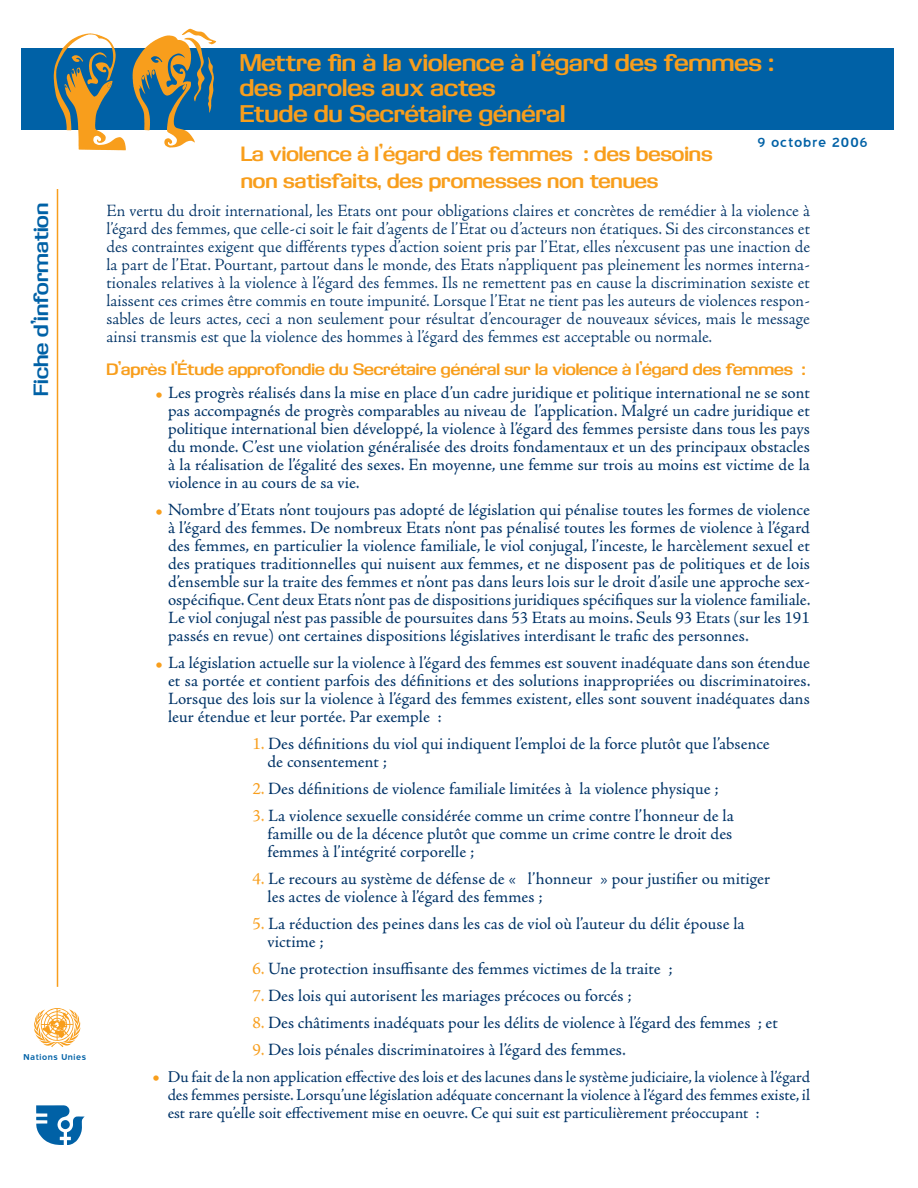
<style>
.page{position:relative;width:918px;height:1188px;background:#fff}
.page>*{position:absolute;margin:0;border:0;box-sizing:border-box;transform-origin:0 0}
.t1{font:700 21px/25.2px "Kasse FLF";color:#f89e1c}
.t2{font:700 18px/27px "Kasse FLF";color:#f89e1c}
.t3{font:700 18px "Kasse FLF";color:#0061a6}
.t4{font:17.25px/18px "Adobe Jenson Pro";color:#003367;text-align:justify}
.t5{font:300 17.25px/18px "Adobe Jenson Pro";color:#003367;text-align:justify}
.t6{font:17.25px "Kasse Ultra FLF";color:#f89e1c}
.t7{font:16.5px/18px "Adobe Jenson Pro";color:#003367;text-align:justify}
.t8{font:16.5px "Blue Highway";color:#0061a6}
.t9{font:700 14.4px "Kasse FLF";letter-spacing:-.005em;color:#f89e1c}
.t10{font:10.5px "Blue Highway";color:#0061a6}
.s1{color:#f89e1c}
</style>
<div class="page">
<svg style="left:36px;top:1105px;width:49px;height:40px"></svg>
<svg style="left:34px;top:1008px;width:47px;height:39px"></svg>
<div style="left:22px;top:48px;width:872px;height:82px;background:#0061a6"></div>
<svg style="left:133px;top:29px;width:83px;height:119px"></svg>
<svg style="left:54px;top:33px;width:72px;height:117px"></svg>
<hr style="left:57px;top:189px;width:1px;height:798px;background:#f89e1c">
<p class="t1" style="left:240px;top:49px;width:536px">Mettre fin à la violence à l’égard des femmes : des paroles aux actes<br>Etude du Secrétaire général</p>
<p class="t2" style="left:241px;top:140px;width:473px">La violence à l’égard des femmes : des besoins non satisfaits, des promesses non tenues</p>
<p class="t8" style="left:757px;top:134px;width:113px">9 octobre 2006</p>
<p class="t3" style="left:29px;top:396px;width:195px;rotate:-90deg">Fiche d’information</p>
<p class="t5" style="left:106px;top:202px;width:705px">En vertu du droit international, les Etats ont pour obligations claires et concrètes de remédier à la violence à l’égard des femmes, que celle-ci soit le fait d’agents de l’Etat ou d’acteurs non étatiques. Si des circonstances et des contraintes exigent que différents types d’action soient pris par l’Etat, elles n’excusent pas une inaction de la part de l’Etat. Pourtant, partout dans le monde, des Etats n’appliquent pas pleinement les normes interna&shy;tionales relatives à la violence à l’égard des femmes. Ils ne remettent pas en cause la discrimination sexiste et laissent ces crimes être commis en toute impunité. Lorsque l’Etat ne tient pas les auteurs de violences respon&shy;sables de leurs actes, ceci a non seulement pour résultat d’encourager de nouveaux sévices, mais le message ainsi transmis est que la violence des hommes à l’égard des femmes est acceptable ou normale.</p>
<p class="t9" style="left:106px;top:360px;width:700px">D’après l’Étude approfondie du Secrétaire général sur la violence à l’égard des femmes :</p>
<p class="t6" style="left:156px;top:384px;width:8px">•</p>
<p class="t4" style="left:168px;top:384px;width:643px">Les progrès réalisés dans la mise en place d’un cadre juridique et politique international ne se sont pas accompagnés de progrès comparables au niveau de l’application. Malgré un cadre juridique et politique international bien développé, la violence à l’égard des femmes persiste dans tous les pays du monde. C’est une violation généralisée des droits fondamentaux et un des principaux obstacles à la réalisation de l’égalité des sexes. En moyenne, une femme sur trois au moins est victime de la violence in au cours de sa vie.</p>
<p class="t4" style="left:168px;top:501px;width:644px">Nombre d’Etats n’ont toujours pas adopté de législation qui pénalise toutes les formes de violence à l’égard des femmes. De nombreux Etats n’ont pas pénalisé toutes les formes de violence à l’égard des femmes, en particulier la violence familiale, le viol conjugal, l’inceste, le harcèlement sexuel et des pratiques traditionnelles qui nuisent aux femmes, et ne disposent pas de politiques et de lois d’ensemble sur la traite des femmes et n’ont pas dans leurs lois sur le droit d’asile une approche sex&shy;ospécifique. Cent deux Etats n’ont pas de dispositions juridiques spécifiques sur la violence familiale.<br>Le viol conjugal n’est pas passible de poursuites dans 53 Etats au moins. Seuls 93 Etats (sur les 191 passés en revue) ont certaines dispositions législatives interdisant le trafic des personnes.</p>
<p class="t4" style="left:168px;top:654px;width:644px">La législation actuelle sur la violence à l’égard des femmes est souvent inadéquate dans son étendue et sa portée et contient parfois des définitions et des solutions inappropriées ou discriminatoires.<br>Lorsque des lois sur la violence à l’égard des femmes existent, elles sont souvent inadéquates dans leur étendue et leur portée. Par exemple :</p>
<p class="t6" style="left:156px;top:500px;width:8px">•</p>
<p class="t6" style="left:156px;top:653px;width:8px">•</p>
<p class="t10" style="left:23px;top:1052px;width:65px">Nations Unies</p>
<p class="t6" style="left:153px;top:1066px;width:8px">•</p>
<p class="t4" style="left:268px;top:735px;width:504px;text-indent:-15px"><span class="s1">1.</span> Des définitions du viol qui indiquent l’emploi de la force plutôt que l’absence de consentement ;</p>
<p class="t4" style="left:252px;top:780px;width:468px"><span class="s1">2.</span> Des définitions de violence familiale limitées à la violence physique ;</p>
<p class="t4" style="left:268px;top:807px;width:468px;text-indent:-15px"><span class="s1">3.</span> La violence sexuelle considérée comme un crime contre l’honneur de la famille ou de la décence plutôt que comme un crime contre le droit des femmes à l’intégrité corporelle ;</p>
<p class="t4" style="left:268px;top:870px;width:504px;text-indent:-15px"><span class="s1">4.</span> Le recours au système de défense de « l’honneur » pour justifier ou mitiger les actes de violence à l’égard des femmes ;</p>
<p class="t4" style="left:268px;top:915px;width:479px;text-indent:-15px"><span class="s1">5.</span> La réduction des peines dans les cas de viol où l’auteur du délit épouse la victime ;</p>
<p class="t4" style="left:252px;top:960px;width:422px"><span class="s1">6.</span> Une protection insuffisante des femmes victimes de la traite ;</p>
<p class="t4" style="left:252px;top:987px;width:381px"><span class="s1">7.</span> Des lois qui autorisent les mariages précoces ou forcés ;</p>
<p class="t4" style="left:252px;top:1014px;width:527px"><span class="s1">8.</span> Des châtiments inadéquats pour les délits de violence à l’égard des femmes ; et</p>
<p class="t4" style="left:252px;top:1041px;width:375px"><span class="s1">9.</span> Des lois pénales discriminatoires à l’égard des femmes.</p>
<p class="t7" style="left:168px;top:1068px;width:644px">Du fait de la non application effective des lois et des lacunes dans le système judiciaire, la violence à l’égard des femmes persiste. Lorsqu’une législation adéquate concernant la violence à l’égard des femmes existe, il est rare qu’elle soit effectivement mise en oeuvre. Ce qui suit est particulièrement préoccupant :</p>
</div>
